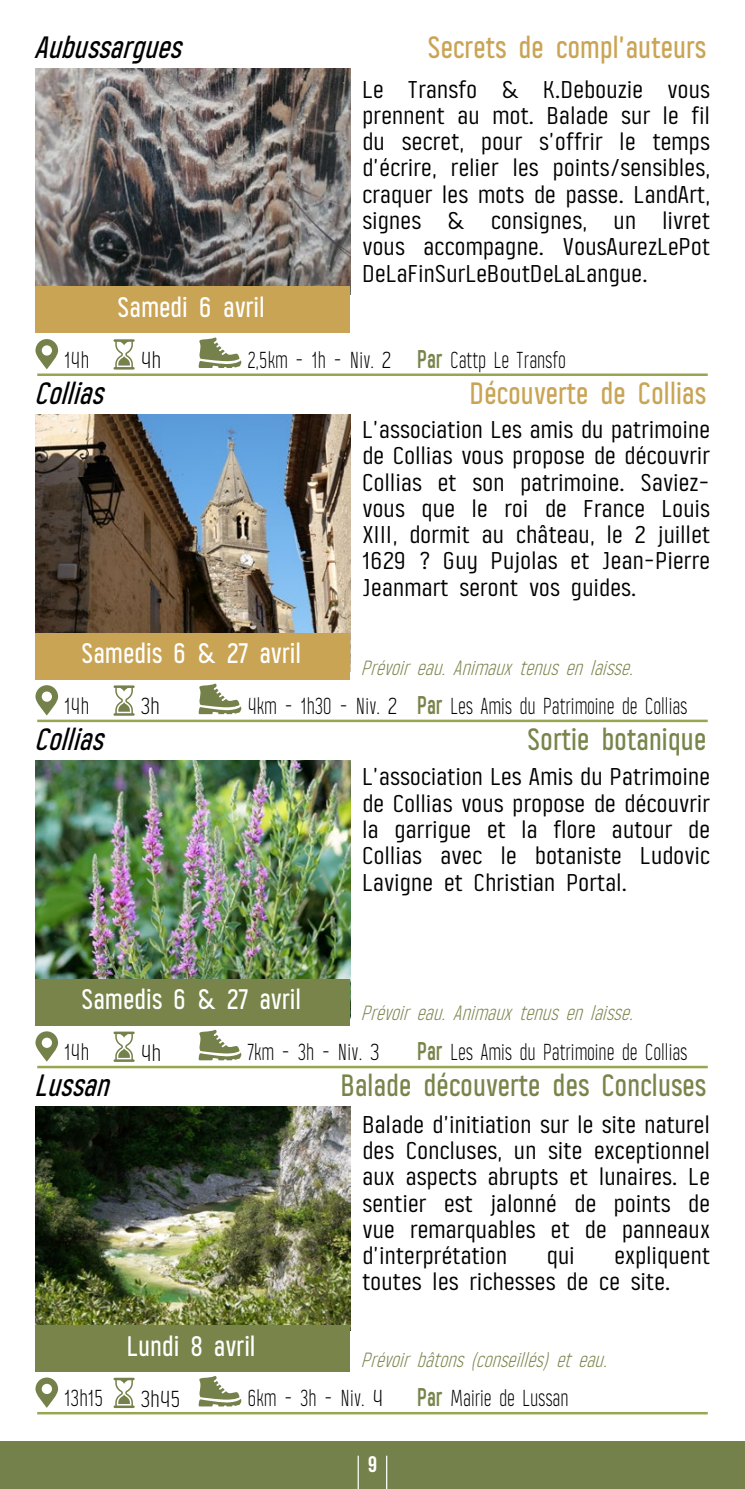
<style>
.page{position:relative;width:745px;height:1489px;background:#fff}
.page>*{position:absolute;margin:0;border:0;box-sizing:border-box;transform-origin:0 0}
.t1{font:500 30px "Alasar";letter-spacing:.01em;color:#78844a}
.t2{font:500 30px "Alasar";letter-spacing:.01em;color:#c9a454}
.t3{font:italic 500 30px "Alasar";color:#000}
.t4{font:500 27.5px "Alasar";letter-spacing:.01em;color:#fff}
.t5{font:23.5px/26.2px "Alasar";letter-spacing:.01em;color:#020203;text-align:justify;scale:1.11 1}
.t6{font:300 22.5px "Alasar";color:#000;scale:.85 1}
.t7{font:300 22.5px "Alasar";color:#000;scale:.9 1}
.t8{font:300 22.5px "Alasar";color:#000}
.t9{font:700 22.5px "Bebas Neue";color:#fff}
.t10{font:italic 300 20px "Alasar";color:#78844a}
.s1{font-weight:700;font-size:25px;color:#78844a}
</style>
<div class="page">
<div style="left:0;top:1440px;width:744px;height:48px;background:#75814a"></div>
<hr style="left:357px;top:1455px;width:1px;height:33px;background:#fff">
<hr style="left:386px;top:1455px;width:1px;height:33px;background:#fff">
<svg style="left:35px;top:339px;width:23px;height:30px"></svg>
<div style="left:42px;top:345px;width:10px;height:10px;background:#fff;border-radius:50%"></div>
<img style="left:36px;top:68px;width:314px;height:218px">
<div style="left:35px;top:286px;width:315px;height:47px;background:#c9a454"></div>
<svg style="left:113px;top:339px;width:22px;height:30px"></svg>
<svg style="left:198px;top:337px;width:43px;height:31px"></svg>
<hr style="left:37px;top:373px;width:670px;height:3px;background:#98a650">
<svg style="left:35px;top:685px;width:23px;height:30px"></svg>
<div style="left:42px;top:691px;width:10px;height:10px;background:#fff;border-radius:50%"></div>
<img style="left:36px;top:414px;width:314px;height:218px">
<div style="left:35px;top:632px;width:315px;height:47px;background:#c9a454"></div>
<svg style="left:113px;top:685px;width:22px;height:30px"></svg>
<svg style="left:198px;top:683px;width:43px;height:31px"></svg>
<hr style="left:37px;top:719px;width:670px;height:3px;background:#98a650">
<svg style="left:35px;top:1031px;width:23px;height:30px"></svg>
<div style="left:42px;top:1037px;width:10px;height:10px;background:#fff;border-radius:50%"></div>
<img style="left:36px;top:760px;width:314px;height:218px">
<div style="left:35px;top:978px;width:315px;height:47px;background:#78844a"></div>
<svg style="left:113px;top:1031px;width:22px;height:30px"></svg>
<svg style="left:198px;top:1029px;width:43px;height:31px"></svg>
<hr style="left:37px;top:1065px;width:670px;height:3px;background:#98a650">
<svg style="left:35px;top:1377px;width:23px;height:30px"></svg>
<div style="left:42px;top:1383px;width:10px;height:10px;background:#fff;border-radius:50%"></div>
<img style="left:36px;top:1106px;width:314px;height:218px">
<div style="left:35px;top:1324px;width:315px;height:47px;background:#78844a"></div>
<svg style="left:113px;top:1377px;width:22px;height:30px"></svg>
<svg style="left:198px;top:1376px;width:43px;height:30px"></svg>
<hr style="left:37px;top:1411px;width:670px;height:3px;background:#98a650">
<p class="t3" style="left:36px;top:28px;width:157px">Aubussarg ues</p>
<p class="t2" style="left:429px;top:28px;width:279px">Secrets de compl’auteurs</p>
<p class="t5" style="left:363px;top:75px;width:314px">Le Transfo &amp; K.Debouzie vous prennent au mot. Balade sur le fil du secret, pour s’offrir le temps d’écrire, relier les points/sensibles, craquer les mots de passe. LandArt, signes &amp; consignes, un livret vous accompagne. VousAurezLePot DeLaFinSurLeBoutDeLaLangue.</p>
<p class="t7" style="left:65px;top:347px;width:29px">14h</p>
<p class="t3" style="left:36px;top:374px;width:79px">Collias</p>
<p class="t4" style="left:119px;top:290px;width:148px">Samedi 6 avril</p>
<p class="t8" style="left:142px;top:347px;width:22px">4h</p>
<p class="t6" style="left:248px;top:347px;width:170px">2,5km - 1h - Niv. 2</p>
<p class="t6" style="left:418px;top:347px;width:176px"><span class="s1">Par</span> Cattp Le Transfo</p>
<p class="t2" style="left:471px;top:374px;width:238px">Découverte de Collias</p>
<p class="t5" style="left:363px;top:416px;width:314px">L’association Les amis du patrimoine de Collias vous propose de découvrir Collias et son patrimoine. Saviez&shy;vous que le roi de France Louis XIII, dormit au château, le 2 juillet 1629 ? Guy Pujolas et Jean-Pierre Jeanmart seront vos guides.</p>
<p class="t4" style="left:83px;top:636px;width:221px">Samedis 6 &amp; 27 avril</p>
<p class="t8" style="left:142px;top:693px;width:20px">3h</p>
<p class="t6" style="left:248px;top:693px;width:177px">4km - 1h30 - Niv. 2</p>
<p class="t10" style="left:361px;top:656px;width:279px">Prévoir eau. Animaux tenus en laisse.</p>
<p class="t6" style="left:418px;top:693px;width:318px"><span class="s1">Par</span> Les Amis du Patrimoine de Collias</p>
<p class="t7" style="left:65px;top:693px;width:29px">14h</p>
<p class="t3" style="left:36px;top:720px;width:79px">Collias</p>
<p class="t1" style="left:529px;top:720px;width:180px">Sortie botanique</p>
<p class="t5" style="left:363px;top:763px;width:314px">L’association Les Amis du Patrimoine de Collias vous propose de découvrir la garrigue et la flore autour de Collias avec le botaniste Ludovic Lavigne et Christian Portal.</p>
<p class="t4" style="left:83px;top:982px;width:221px">Samedis 6 &amp; 27 avril</p>
<p class="t8" style="left:142px;top:1039px;width:22px">4h</p>
<p class="t6" style="left:248px;top:1039px;width:156px">7km - 3h - Niv. 3</p>
<p class="t10" style="left:361px;top:1001px;width:279px">Prévoir eau. Animaux tenus en laisse.</p>
<p class="t6" style="left:418px;top:1039px;width:318px"><span class="s1">Par</span> Les Amis du Patrimoine de Collias</p>
<p class="t7" style="left:65px;top:1039px;width:29px">14h</p>
<p class="t3" style="left:36px;top:1066px;width:85px">Lussan</p>
<p class="t1" style="left:342px;top:1066px;width:366px">Balade découverte des Concluses</p>
<p class="t5" style="left:363px;top:1110px;width:314px">Balade d’initiation sur le site naturel des Concluses, un site exceptionnel aux aspects abrupts et lunaires. Le sentier est jalonné de points de vue remarquables et de panneaux d’interprétation</p>
<p class="t5" style="left:363px;top:1241px;width:314px;text-indent:252px">expliquent toutes les richesses de ce site.</p>
<p class="t5" style="left:548px;top:1241px;width:27px">qui</p>
<p class="t7" style="left:65px;top:1385px;width:45px">13h15</p>
<p class="t4" style="left:128px;top:1328px;width:130px">Lundi 8 avril</p>
<p class="t8" style="left:142px;top:1385px;width:41px">3h45</p>
<p class="t6" style="left:248px;top:1385px;width:161px">6km - 3h - Niv. 4</p>
<p class="t10" style="left:361px;top:1348px;width:253px">Prévoir bâtons (conseillés) et eau.</p>
<p class="t6" style="left:418px;top:1385px;width:179px"><span class="s1">Par</span> Mairie de Lussan</p>
<p class="t9" style="left:368px;top:1451px;width:10px">9</p>
</div>
